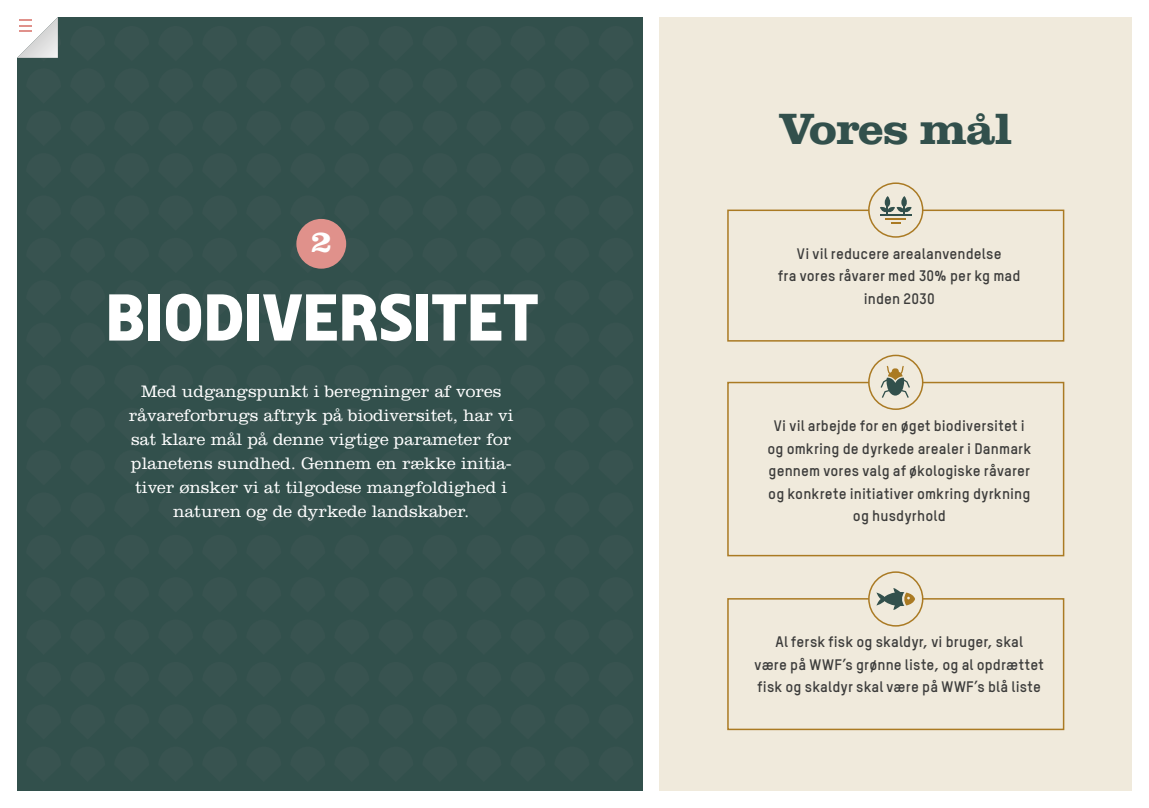
<style>
.page{position:relative;width:1149px;height:808px;background:#fff}
.page>*{position:absolute;margin:0;border:0;box-sizing:border-box;transform-origin:0 0}
.t1{font:700 66px "Meyer Grand";color:#fff}
.Brødtekst_-_ny{font:700 42px "Clarendon";color:#32504c}
.t2{font:700 29.1px "Clarendon";color:#fff}
.Intro{font:300 17.25px/24px "Clarendon";color:#fff;text-align:center}
.Brødtekst_-_ny-2{font:700 15px/22.5px "TSTARPRO";letter-spacing:.01em;color:#3c3c3b;text-align:center}
</style>
<div class="page">
<div style="left:659px;top:17px;width:472px;height:774px;background:#f0eadc"></div>
<div style="left:17px;top:17px;width:625px;height:774px;background:#32504c"></div>
<svg style="left:335px;top:238px;width:12px;height:27px"></svg>
<div style="left:296px;top:219px;width:50px;height:50px;background:#e0918b;border-radius:50%"></div>
<div style="left:727px;top:210px;width:336px;height:132px;border:2px solid #aa7a23"></div>
<div style="left:727px;top:382px;width:336px;height:174px;border:2px solid #aa7a23"></div>
<div style="left:727px;top:598px;width:336px;height:132px;border:2px solid #aa7a23"></div>
<div style="left:868px;top:183px;width:54px;height:54px;background:#f0eadc;border-radius:50%"></div>
<div style="left:867px;top:182px;width:56px;height:56px;border:2px solid #aa7a23;border-radius:50%"></div>
<div style="left:868px;top:355px;width:54px;height:54px;background:#f0eadc;border-radius:50%"></div>
<div style="left:867px;top:355px;width:56px;height:55px;border:2px solid #aa7a23;border-radius:50%"></div>
<div style="left:868px;top:572px;width:54px;height:54px;background:#f0eadc;border-radius:50%"></div>
<div style="left:867px;top:571px;width:56px;height:56px;border:2px solid #aa7a23;border-radius:50%"></div>
<svg style="left:876px;top:588px;width:38px;height:22px"></svg>
<svg style="left:880px;top:366px;width:29px;height:32px"></svg>
<svg style="left:880px;top:196px;width:31px;height:18px"></svg>
<hr style="left:879px;top:214px;width:32px;height:2px;background:#32504c">
<hr style="left:885px;top:218px;width:20px;height:2px;background:#aa7a23">
<svg style="left:891px;top:222px;width:9px;height:2px"></svg>
<svg style="left:17px;top:17px;width:41px;height:41px;background:#ebe7e7"></svg>
<p class="t2" style="left:311px;top:223px;width:22px">2</p>
<p class="t1" style="left:105px;top:273px;width:434px">BIODIVERSITET</p>
<p class="Intro" style="left:129px;top:380px;width:386px">Med udgangspunkt i beregninger af vores råvareforbrugs aftryk på biodiversitet, har vi sat klare mål på denne vigtige parameter for planetens sundhed. Gennem en række initia&shy;tiver ønsker vi at tilgodese mangfoldighed i naturen og de dyrkede landskaber.</p>
<p class="Brødtekst_-_ny" style="left:779px;top:101px;width:233px">Vores mål</p>
<p class="Brødtekst_-_ny-2" style="left:796px;top:242px;width:206px">Vi vil reducere arealanvendelse</p>
<p class="Brødtekst_-_ny-2" style="left:777px;top:264px;width:244px">fra vores råvarer med 30% per kg mad</p>
<p class="Brødtekst_-_ny-2" style="left:863px;top:287px;width:72px">inden 2030</p>
<p class="Brødtekst_-_ny-2" style="left:767px;top:414px;width:265px">Vi vil arbejde for en øget biodiversitet i og omkring de dyrkede arealer i Danmark gennem vores valg af økologiske råvarer og konkrete initiativer omkring dyrkning og husdyrhold</p>
<p class="Brødtekst_-_ny-2" style="left:754px;top:630px;width:291px">Al fersk fisk og skaldyr, vi bruger, skal<br>være på WWF’s grønne liste, og al opdrættet fisk og skaldyr skal være på WWF’s blå liste</p>
</div>
